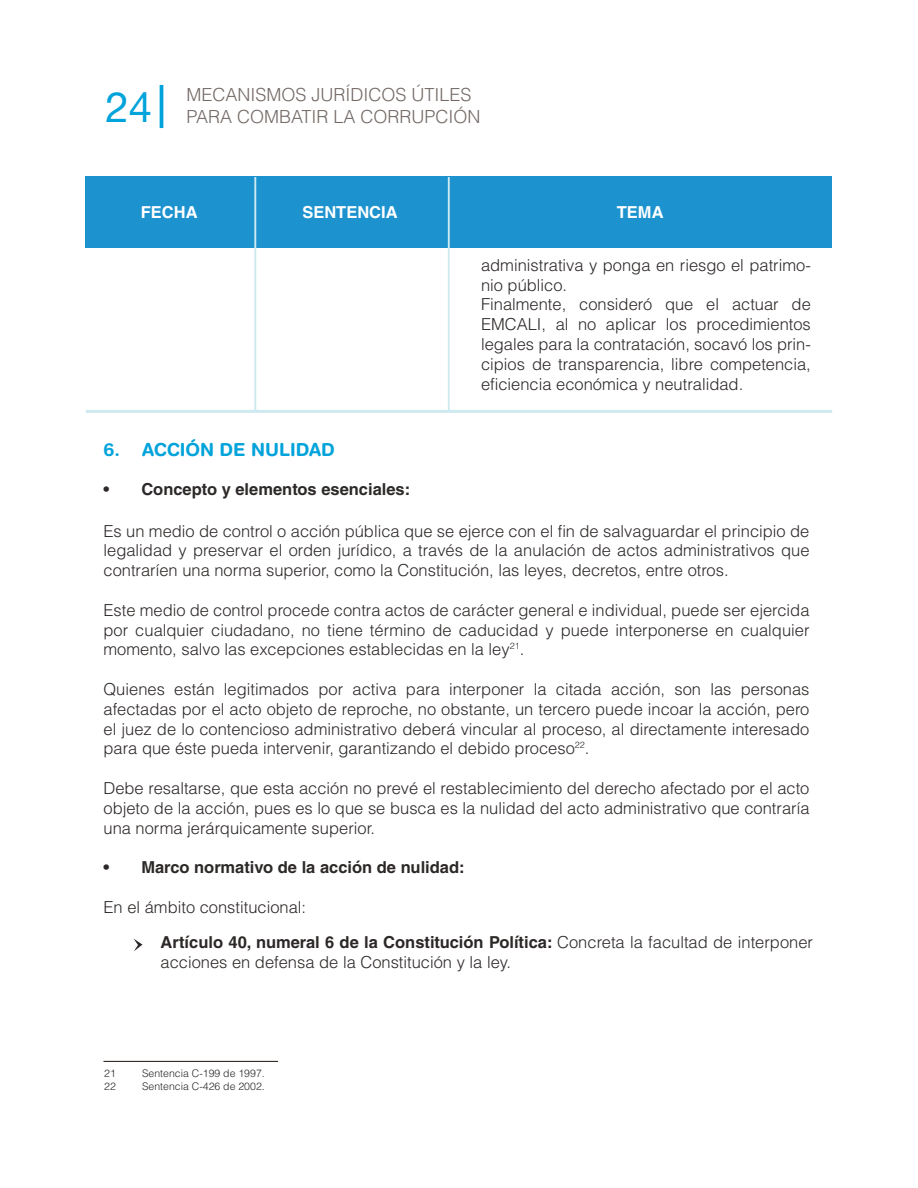
<style>
.page{position:relative;width:918px;height:1188px;background:#fff}
.page>*{position:absolute;margin:0;border:0;box-sizing:border-box;transform-origin:0 0}
.t1{font:42px "Helvetica LT Std Fractions";color:#00a3da}
.t2{font:300 18px "Helvetica LT Std";color:#736965}
.t3{font:700 18px "Helvetica Rounded LT Std";color:#00a3da}
.t4{font:300 16.5px/19.8px "Helvetica LT Std";color:#2c2827;text-align:justify}
.t5{font:700 16.5px "Helvetica LT Std";color:#2c2827}
.t6{font:700 16.5px "Helvetica LT Std";color:#fff}
.t7{font:300 10.5px "Helvetica LT Std";color:#2c2827}
.s1{font-weight:700}
</style>
<div class="page">
<div style="left:86px;top:177px;width:746px;height:71px;background:#1c93cf"></div>
<hr style="left:254px;top:177px;width:2px;height:234px;background:#cee9f0">
<hr style="left:448px;top:177px;width:2px;height:234px;background:#cee9f0">
<hr style="left:86px;top:410px;width:746px;height:3px;background:#cee9f0">
<svg style="left:134px;top:939px;width:8px;height:12px"></svg>
<hr style="left:103px;top:1061px;width:175px;height:1px;background:#1e120d">
<hr style="left:160px;top:85px;width:3px;height:43px;background:#00a3da">
<h1 class="t1" style="left:105px;top:89px;width:48px">24</h1>
<p class="t2" style="left:187px;top:83px;width:287px">MECANISMOS JURÍDICOS ÚTILES</p>
<p class="t2" style="left:187px;top:105px;width:296px">PARA COMBATIR LA CORRUPCIÓN</p>
<p class="t6" style="left:141px;top:202px;width:58px">FECHA</p>
<p class="t6" style="left:302px;top:202px;width:97px">SENTENCIA</p>
<p class="t6" style="left:617px;top:202px;width:48px">TEMA</p>
<p class="t4" style="left:481px;top:255px;width:331px;text-align:left">administrativa y ponga en riesgo el patrimo&shy;nio público.<br>Finalmente, consideró que el actuar de EMCALI, al no aplicar los procedimientos legales para la contratación, socavó los prin&shy;cipios de transparencia, libre competencia, eficiencia económica y neutralidad.</p>
<p class="t3" style="left:104px;top:438px;width:233px">6. ACCIÓN DE NULIDAD</p>
<p class="t5" style="left:104px;top:479px;width:308px">• Concepto y elementos esenciales:</p>
<p class="t4" style="left:104px;top:521px;width:708px">Es un medio de control o acción pública que se ejerce con el fin de salvaguardar el principio de legalidad y preservar el orden jurídico, a través de la anulación de actos administrativos que contraríen una norma superior, como la Constitución, las leyes, decretos, entre otros.</p>
<p class="t4" style="left:104px;top:600px;width:708px">Este medio de control procede contra actos de carácter general e individual, puede ser ejercida por cualquier ciudadano, no tiene término de caducidad y puede interponerse en cualquier momento, salvo las excepciones establecidas en la ley<sup>21</sup>.</p>
<p class="t4" style="left:103px;top:679px;width:708px">Quienes están legitimados por activa para interponer la citada acción, son las personas afectadas por el acto objeto de reproche, no obstante, un tercero puede incoar la acción, pero el juez de lo contencioso administrativo deberá vincular al proceso, al directamente interesado para que éste pueda intervenir, garantizando el debido proceso<sup>22</sup>.</p>
<p class="t4" style="left:103px;top:778px;width:708px">Debe resaltarse, que esta acción no prevé el restablecimiento del derecho afectado por el acto objeto de la acción, pues es lo que se busca es la nulidad del acto administrativo que contraría una norma jerárquicamente superior.</p>
<p class="t5" style="left:103px;top:857px;width:363px">• Marco normativo de la acción de nulidad:</p>
<p class="t4" style="left:161px;top:889px;width:654px;line-height:35.4px;text-indent:-57px">En el ámbito constitucional:<br><span class="s1">Artículo 40, numeral 6 de la Constitución Política:</span> Concreta la facultad de interponer</p>
<p class="t4" style="left:161px;top:952px;width:352px">acciones en defensa de la Constitución y la ley.</p>
<p class="t7" style="left:104px;top:1067px;width:13px">21</p>
<p class="t7" style="left:142px;top:1067px;width:124px">Sentencia C-199 de 1997.</p>
<p class="t7" style="left:104px;top:1080px;width:13px">22</p>
<p class="t7" style="left:142px;top:1080px;width:124px">Sentencia C-426 de 2002.</p>
</div>
